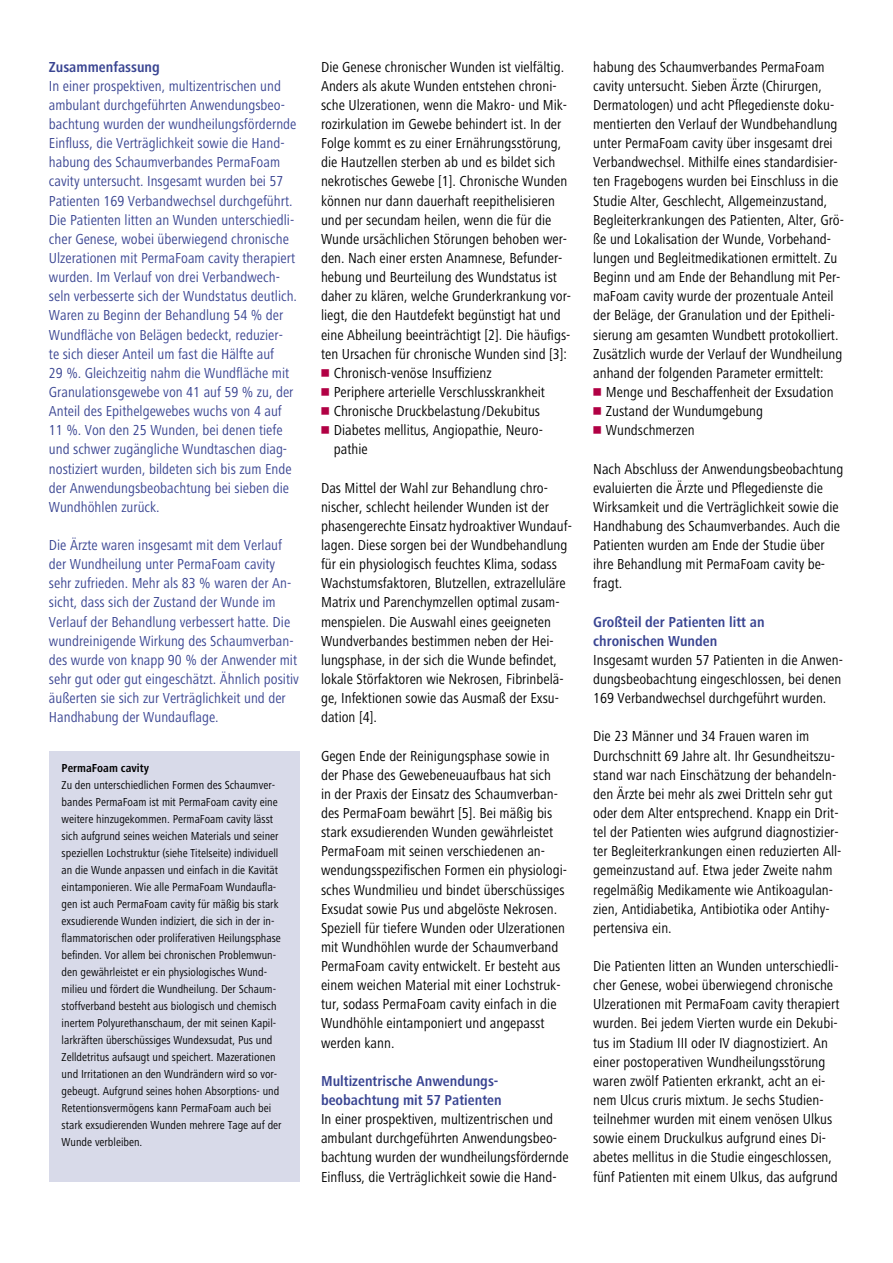
<style>
.page{position:relative;width:893px;height:1263px;background:#fff}
.page>*{position:absolute;margin:0;border:0;box-sizing:border-box;transform-origin:0 0}
.t1{font:15px/19.2px "Hartmann";color:#000}
.t2{font:15px/19.2px "Hartmann";color:#3a4592}
.t3{font:700 15px/19.2px "Hartmann";color:#3a4592}
.t4{font:12px/17px "Hartmann";color:#000}
.t5{font:700 12px "Hartmann";color:#000}
</style>
<div class="page">
<div style="left:49px;top:751px;width:251px;height:431px;background:#d8dae9"></div>
<p class="t3" style="left:49px;top:57px;width:113px">Zusammenfassung</p>
<p class="t2" style="left:49px;top:76px;width:250px">In einer prospektiven, multizentrischen und ambulant durchgeführten Anwendungsbeo&shy;bachtung wurden der wundheilungsfördernde Einfluss, die Verträglichkeit sowie die Hand&shy;habung des Schaumverbandes PermaFoam cavity untersucht. Insgesamt wurden bei 57<br>Patienten 169 Verbandwechsel durchgeführt.<br>Die Patienten litten an Wunden unterschiedli&shy;cher Genese, wobei überwiegend chronische Ulzerationen mit PermaFoam cavity therapiert wurden. Im Verlauf von drei Verbandwech&shy;seln verbesserte sich der Wundstatus deutlich.<br>Waren zu Beginn der Behandlung 54 % der Wundfläche von Belägen bedeckt, reduzier-<br>te sich dieser Anteil um fast die Hälfte auf<br>29 %. Gleichzeitig nahm die Wundfläche mit Granulationsgewebe von 41 auf 59 % zu, der Anteil des Epithelgewebes wuchs von 4 auf 11 %. Von den 25 Wunden, bei denen tiefe und schwer zugängliche Wundtaschen diag&shy;nostiziert wurden, bildeten sich bis zum Ende der Anwendungsbeobachtung bei sieben die Wundhöhlen zurück.</p>
<p class="t2" style="left:49px;top:535px;width:252px">Die Ärzte waren insgesamt mit dem Verlauf der Wundheilung unter PermaFoam cavity sehr zufrieden. Mehr als 83 % waren der An&shy;sicht, dass sich der Zustand der Wunde im Verlauf der Behandlung verbessert hatte. Die wundreinigende Wirkung des Schaumverban&shy;des wurde von knapp 90 % der Anwender mit sehr gut oder gut eingeschätzt. Ähnlich positiv äußerten sie sich zur Verträglichkeit und der Handhabung der Wundauflage.</p>
<p class="t5" style="left:62px;top:761px;width:89px">PermaFoam cavity</p>
<p class="t4" style="left:62px;top:776px;width:221px">Zu den unterschiedlichen Formen des Schaumver&shy;bandes PermaFoam ist mit PermaFoam cavity eine weitere hinzugekommen. PermaFoam cavity lässt sich aufgrund seines weichen Materials und seiner speziellen Lochstruktur (siehe Titelseite) individuell an die Wunde anpassen und einfach in die Kavität eintamponieren. Wie alle PermaFoam Wundaufla&shy;gen ist auch PermaFoam cavity für mäßig bis stark exsudierende Wunden indiziert, die sich in der in&shy;flammatorischen oder proliferativen Heilungsphase befinden. Vor allem bei chronischen Problemwun&shy;den gewährleistet er ein physiologisches Wund&shy;milieu und fördert die Wundheilung. Der Schaum&shy;stoffverband besteht aus biologisch und chemisch inertem Polyurethanschaum, der mit seinen Kapil&shy;larkräften überschüssiges Wundexsudat, Pus und Zelldetritus aufsaugt und speichert. Mazerationen und Irritationen an den Wundrändern wird so vor&shy;gebeugt. Aufgrund seines hohen Absorptions- und Retentionsvermögens kann PermaFoam auch bei stark exsudierenden Wunden mehrere Tage auf der Wunde verbleiben.</p>
<p class="t1" style="left:321px;top:57px;width:245px">Die Genese chronischer Wunden ist vielfältig.</p>
<p class="t1" style="left:321px;top:76px;width:237px">Anders als akute Wunden entstehen chroni-</p>
<p class="t1" style="left:321px;top:95px;width:248px">sche Ulzerationen, wenn die Makro- und Mik-</p>
<p class="t1" style="left:321px;top:115px;width:242px">rozirkulation im Gewebe behindert ist. In der</p>
<p class="t1" style="left:321px;top:134px;width:242px">Folge kommt es zu einer Ernährungsstörung,</p>
<p class="t1" style="left:321px;top:153px;width:236px">die Hautzellen sterben ab und es bildet sich</p>
<p class="t1" style="left:321px;top:172px;width:248px">nekrotisches Gewebe [1]. Chronische Wunden</p>
<p class="t1" style="left:321px;top:191px;width:235px">können nur dann dauerhaft reepithelisieren</p>
<p class="t1" style="left:321px;top:210px;width:232px">und per secundam heilen, wenn die für die</p>
<p class="t1" style="left:321px;top:229px;width:248px">Wunde ursächlichen Störungen behoben wer-</p>
<p class="t1" style="left:321px;top:248px;width:243px">den. Nach einer ersten Anamnese, Befunder-</p>
<p class="t1" style="left:321px;top:268px;width:237px">hebung und Beurteilung des Wundstatus ist</p>
<p class="t1" style="left:321px;top:287px;width:252px">daher zu klären, welche Grunderkrankung vor-</p>
<p class="t1" style="left:321px;top:306px;width:241px">liegt, die den Hautdefekt begünstigt hat und</p>
<p class="t1" style="left:321px;top:325px;width:251px">eine Abheilung beeinträchtigt [2]. Die häufigs-</p>
<p class="t1" style="left:321px;top:344px;width:247px">ten Ursachen für chronische Wunden sind [3]:</p>
<p class="t1" style="left:334px;top:363px;width:159px">Chronisch-venöse Insuffizienz</p>
<p class="t1" style="left:334px;top:382px;width:213px">Periphere arterielle Verschlusskrankheit</p>
<p class="t1" style="left:334px;top:402px;width:208px">Chronische Druckbelastung/Dekubitus</p>
<p class="t1" style="left:334px;top:421px;width:211px">Diabetes mellitus, Angiopathie, Neuro-</p>
<p class="t1" style="left:334px;top:440px;width:35px">pathie</p>
<p class="t1" style="left:321px;top:478px;width:252px">Das Mittel der Wahl zur Behandlung chro&shy;nischer, schlecht heilender Wunden ist der phasengerechte Einsatz hydroaktiver Wundauf&shy;lagen. Diese sorgen bei der Wundbehandlung für ein physiologisch feuchtes Klima, sodass Wachstumsfaktoren, Blutzellen, extrazelluläre Matrix und Parenchymzellen optimal zusam&shy;menspielen. Die Auswahl eines geeigneten Wundverbandes bestimmen neben der Hei&shy;lungsphase, in der sich die Wunde befindet, lokale Störfaktoren wie Nekrosen, Fibrinbelä&shy;ge, Infektionen sowie das Ausmaß der Exsu&shy;dation [4].</p>
<p class="t1" style="left:321px;top:746px;width:248px">Gegen Ende der Reinigungsphase sowie in der Phase des Gewebeneuaufbaus hat sich<br>in der Praxis der Einsatz des Schaumverban&shy;des PermaFoam bewährt [5]. Bei mäßig bis stark exsudierenden Wunden gewährleistet PermaFoam mit seinen verschiedenen an&shy;wendungsspezifischen Formen ein physiologi&shy;sches Wundmilieu und bindet überschüssiges Exsudat sowie Pus und abgelöste Nekrosen.<br>Speziell für tiefere Wunden oder Ulzerationen mit Wundhöhlen wurde der Schaumverband PermaFoam cavity entwickelt. Er besteht aus einem weichen Material mit einer Lochstruk&shy;tur, sodass PermaFoam cavity einfach in die Wundhöhle eintamponiert und angepasst werden kann.</p>
<p class="t3" style="left:321px;top:1071px;width:182px">Multizentrische Anwendungs&shy;beobachtung mit 57 Patienten</p>
<p class="t1" style="left:321px;top:1110px;width:249px">In einer prospektiven, multizentrischen und ambulant durchgeführten Anwendungsbeo&shy;bachtung wurden der wundheilungsfördernde Einfluss, die Verträglichkeit sowie die Hand-</p>
<p class="t1" style="left:593px;top:57px;width:252px">habung des Schaumverbandes PermaFoam cavity untersucht. Sieben Ärzte (Chirurgen, Dermatologen) und acht Pflegedienste doku&shy;mentierten den Verlauf der Wundbehandlung unter PermaFoam cavity über insgesamt drei Verbandwechsel. Mithilfe eines standardisier&shy;ten Fragebogens wurden bei Einschluss in die Studie Alter, Geschlecht, Allgemeinzustand, Begleiterkrankungen des Patienten, Alter, Grö&shy;ße und Lokalisation der Wunde, Vorbehand&shy;lungen und Begleitmedikationen ermittelt. Zu Beginn und am Ende der Behandlung mit Per&shy;maFoam cavity wurde der prozentuale Anteil der Beläge, der Granulation und der Epitheli&shy;sierung am gesamten Wundbett protokolliert.<br>Zusätzlich wurde der Verlauf der Wundheilung anhand der folgenden Parameter ermittelt:</p>
<p class="t1" style="left:606px;top:382px;width:229px">Menge und Beschaffenheit der Exsudation<br>Zustand der Wundumgebung<br>Wundschmerzen</p>
<p class="t1" style="left:593px;top:459px;width:252px">Nach Abschluss der Anwendungsbeobachtung evaluierten die Ärzte und Pflegedienste die Wirksamkeit und die Verträglichkeit sowie die Handhabung des Schaumverbandes. Auch die Patienten wurden am Ende der Studie über ihre Behandlung mit PermaFoam cavity be&shy;fragt.</p>
<p class="t3" style="left:593px;top:612px;width:173px">Großteil der Patienten litt an chronischen Wunden</p>
<p class="t1" style="left:593px;top:650px;width:251px;text-align:justify">Insgesamt wurden 57 Patienten in die Anwen&shy;dungsbeobachtung eingeschlossen, bei denen 169 Verbandwechsel durchgeführt wurden.</p>
<p class="t1" style="left:593px;top:727px;width:250px">Die 23 Männer und 34 Frauen waren im Durchschnitt 69 Jahre alt. Ihr Gesundheitszu&shy;stand war nach Einschätzung der behandeln&shy;den Ärzte bei mehr als zwei Dritteln sehr gut oder dem Alter entsprechend. Knapp ein Drit&shy;tel der Patienten wies aufgrund diagnostizier&shy;ter Begleiterkrankungen einen reduzierten All&shy;gemeinzustand auf. Etwa jeder Zweite nahm regelmäßig Medikamente wie Antikoagulan&shy;zien, Antidiabetika, Antibiotika oder Antihy&shy;pertensiva ein.</p>
<p class="t1" style="left:593px;top:956px;width:248px">Die Patienten litten an Wunden unterschiedli&shy;cher Genese, wobei überwiegend chronische Ulzerationen mit PermaFoam cavity therapiert wurden. Bei jedem Vierten wurde ein Dekubi&shy;tus im Stadium III oder IV diagnostiziert. An einer postoperativen Wundheilungsstörung waren zwölf Patienten erkrankt, acht an ei&shy;nem Ulcus cruris mixtum. Je sechs Studien&shy;teilnehmer wurden mit einem venösen Ulkus sowie einem Druckulkus aufgrund eines Di&shy;abetes mellitus in die Studie eingeschlossen, fünf Patienten mit einem Ulkus, das aufgrund</p>
</div>
